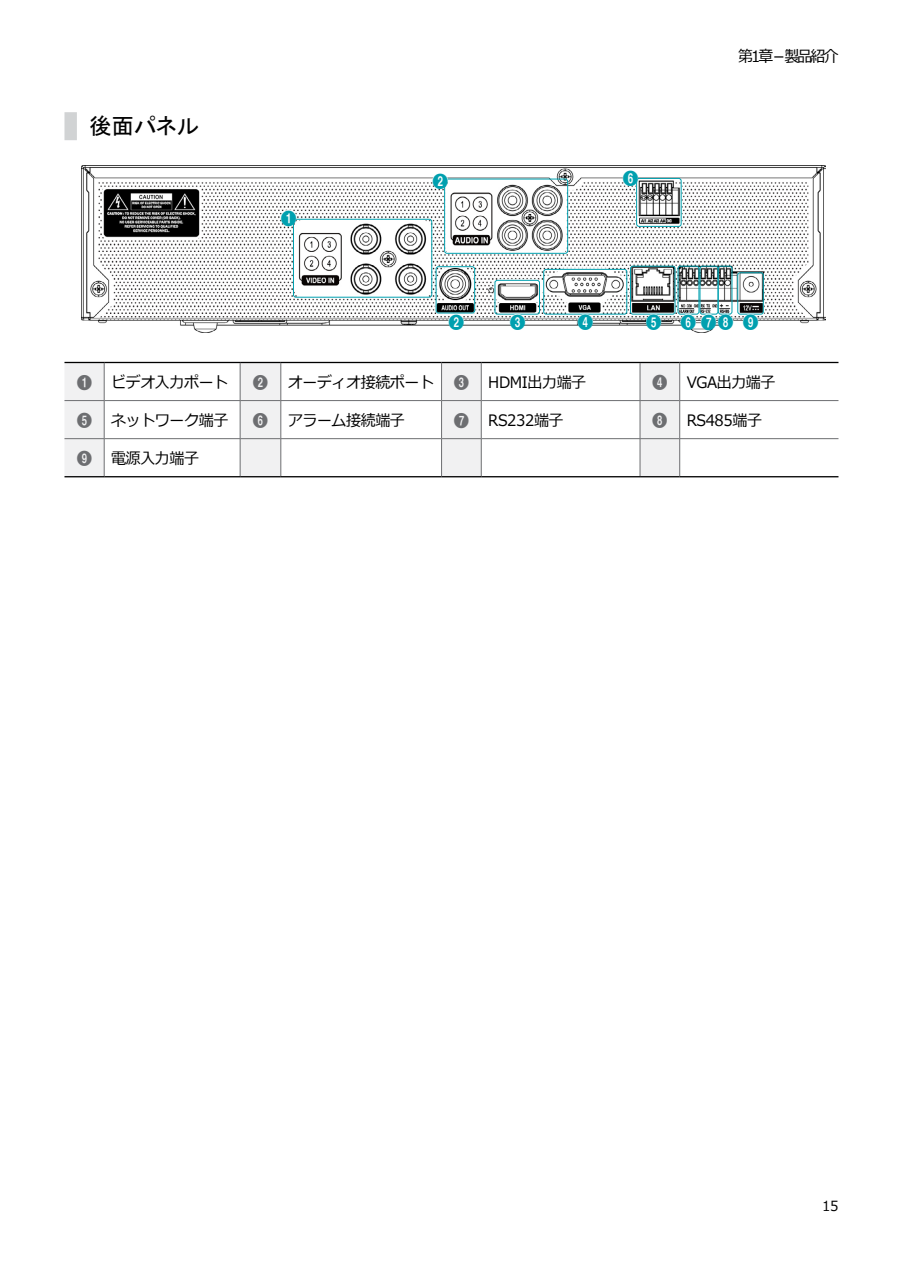
<style>
.page{position:relative;width:903px;height:1275px;background:#fff}
.page>*{position:absolute;margin:0;border:0;box-sizing:border-box;transform-origin:0 0}
.t1{font:22.75px "MS P Gothic";letter-spacing:-.025em;color:#000}
.t2{font:16.1px "Numberblackfilled";color:#00a0af;scale:.95 1}
.t3{font:15.75px "Meiryo";letter-spacing:-.025em;color:#000;scale:.95 1}
.t4{font:14px "Meiryo";color:#000;scale:.96 1}
.s1{font-family:"Numberblackfilled";color:#6d6e71}
</style>
<div class="page">
<div style="left:64px;top:112px;width:13px;height:28px;background:#d1d3d4"></div>
<img style="left:81px;top:166px;width:745px;height:167px">
<div style="left:293px;top:219px;width:139px;height:79px;border:1px solid #00a0af;border-radius:2px"></div>
<div style="left:444px;top:179px;width:124px;height:75px;border:1px solid #00a0af;border-radius:2px"></div>
<div style="left:436px;top:266px;width:39px;height:47px;border:1px solid #00a0af;border-radius:2px"></div>
<div style="left:494px;top:280px;width:46px;height:35px;border:1px solid #00a0af;border-radius:2px"></div>
<div style="left:543px;top:269px;width:84px;height:46px;border:1px solid #00a0af;border-radius:2px"></div>
<div style="left:630px;top:266px;width:45px;height:49px;border:1px solid #00a0af;border-radius:2px"></div>
<div style="left:636px;top:178px;width:45px;height:49px;border:1px solid #00a0af;border-radius:2px"></div>
<div style="left:678px;top:266px;width:21px;height:49px;border:1px solid #00a0af;border-radius:2px"></div>
<div style="left:699px;top:266px;width:19px;height:49px;border:1px solid #00a0af;border-radius:2px"></div>
<div style="left:718px;top:266px;width:14px;height:49px;border:1px solid #00a0af;border-radius:2px"></div>
<div style="left:737px;top:272px;width:27px;height:43px;border:1px solid #00a0af;border-radius:2px"></div>
<div style="left:701px;top:314px;width:15px;height:15px;background:#fff;border-radius:50%"></div>
<div style="left:743px;top:314px;width:15px;height:15px;background:#fff;border-radius:50%"></div>
<div style="left:718px;top:314px;width:15px;height:15px;background:#fff;border-radius:50%"></div>
<div style="left:623px;top:170px;width:15px;height:15px;background:#fff;border-radius:50%"></div>
<div style="left:646px;top:314px;width:15px;height:15px;background:#fff;border-radius:50%"></div>
<div style="left:577px;top:314px;width:16px;height:15px;background:#fff;border-radius:50%"></div>
<div style="left:510px;top:314px;width:15px;height:15px;background:#fff;border-radius:50%"></div>
<div style="left:448px;top:314px;width:16px;height:15px;background:#fff;border-radius:50%"></div>
<div style="left:281px;top:210px;width:15px;height:15px;background:#fff;border-radius:50%"></div>
<div style="left:432px;top:172px;width:16px;height:15px;background:#fff;border-radius:50%"></div>
<div style="left:680px;top:314px;width:16px;height:15px;background:#fff;border-radius:50%"></div>
<svg style="left:64px;top:363px;width:615px;height:113px"></svg>
<hr style="left:64px;top:362px;width:40px;height:1px;background:#000">
<hr style="left:104px;top:363px;width:1px;height:37px;background:#6d6e71">
<hr style="left:104px;top:362px;width:136px;height:1px;background:#000">
<hr style="left:240px;top:363px;width:1px;height:37px;background:#6d6e71">
<hr style="left:240px;top:362px;width:41px;height:1px;background:#000">
<hr style="left:280px;top:363px;width:1px;height:37px;background:#6d6e71">
<hr style="left:281px;top:362px;width:160px;height:1px;background:#000">
<hr style="left:441px;top:363px;width:1px;height:37px;background:#6d6e71">
<hr style="left:441px;top:362px;width:40px;height:1px;background:#000">
<hr style="left:481px;top:363px;width:1px;height:37px;background:#6d6e71">
<hr style="left:481px;top:362px;width:159px;height:1px;background:#000">
<hr style="left:639px;top:363px;width:1px;height:37px;background:#6d6e71">
<hr style="left:640px;top:362px;width:40px;height:1px;background:#000">
<hr style="left:679px;top:363px;width:1px;height:37px;background:#6d6e71">
<hr style="left:680px;top:362px;width:158px;height:1px;background:#000">
<hr style="left:104px;top:401px;width:1px;height:37px;background:#6d6e71">
<hr style="left:104px;top:439px;width:1px;height:37px;background:#6d6e71">
<hr style="left:240px;top:401px;width:1px;height:37px;background:#6d6e71">
<hr style="left:240px;top:439px;width:1px;height:37px;background:#6d6e71">
<hr style="left:280px;top:401px;width:1px;height:37px;background:#6d6e71">
<hr style="left:280px;top:439px;width:1px;height:37px;background:#6d6e71">
<hr style="left:441px;top:401px;width:1px;height:37px;background:#6d6e71">
<hr style="left:441px;top:439px;width:1px;height:37px;background:#6d6e71">
<hr style="left:481px;top:401px;width:1px;height:37px;background:#6d6e71">
<hr style="left:481px;top:439px;width:1px;height:37px;background:#6d6e71">
<hr style="left:639px;top:401px;width:1px;height:37px;background:#6d6e71">
<hr style="left:639px;top:439px;width:1px;height:37px;background:#6d6e71">
<hr style="left:679px;top:401px;width:1px;height:37px;background:#6d6e71">
<hr style="left:679px;top:439px;width:1px;height:37px;background:#6d6e71">
<hr style="left:64px;top:476px;width:40px;height:1px;background:#000">
<hr style="left:104px;top:476px;width:136px;height:1px;background:#000">
<hr style="left:240px;top:476px;width:41px;height:1px;background:#000">
<hr style="left:281px;top:476px;width:160px;height:1px;background:#000">
<hr style="left:441px;top:476px;width:40px;height:1px;background:#000">
<hr style="left:481px;top:476px;width:159px;height:1px;background:#000">
<hr style="left:640px;top:476px;width:40px;height:1px;background:#000">
<hr style="left:680px;top:476px;width:158px;height:1px;background:#000">
<hr style="left:64px;top:400px;width:40px;height:1px;background:#6d6e71">
<hr style="left:104px;top:400px;width:136px;height:1px;background:#6d6e71">
<hr style="left:240px;top:400px;width:41px;height:1px;background:#6d6e71">
<hr style="left:281px;top:400px;width:160px;height:1px;background:#6d6e71">
<hr style="left:441px;top:400px;width:40px;height:1px;background:#6d6e71">
<hr style="left:481px;top:400px;width:159px;height:1px;background:#6d6e71">
<hr style="left:640px;top:400px;width:40px;height:1px;background:#6d6e71">
<hr style="left:680px;top:400px;width:158px;height:1px;background:#6d6e71">
<hr style="left:64px;top:438px;width:40px;height:1px;background:#6d6e71">
<hr style="left:104px;top:438px;width:136px;height:1px;background:#6d6e71">
<hr style="left:240px;top:438px;width:41px;height:1px;background:#6d6e71">
<hr style="left:281px;top:438px;width:160px;height:1px;background:#6d6e71">
<hr style="left:441px;top:438px;width:40px;height:1px;background:#6d6e71">
<hr style="left:481px;top:438px;width:159px;height:1px;background:#6d6e71">
<hr style="left:640px;top:438px;width:40px;height:1px;background:#6d6e71">
<hr style="left:680px;top:438px;width:158px;height:1px;background:#6d6e71">
<h1 class="t1" style="left:89px;top:114px;width:111px">後面パネル</h1>
<p class="t2" style="left:281px;top:211px;width:19px">1</p>
<p class="t2" style="left:432px;top:173px;width:19px">2</p>
<p class="t2" style="left:622px;top:171px;width:19px">6</p>
<p class="t3" style="left:738px;top:45px;width:107px">第1章－製品紹介</p>
<p class="t2" style="left:448px;top:315px;width:19px">2</p>
<p class="t2" style="left:509px;top:315px;width:19px">3</p>
<p class="t2" style="left:577px;top:315px;width:19px">4</p>
<p class="t2" style="left:645px;top:315px;width:19px">5</p>
<p class="t2" style="left:680px;top:315px;width:84px">678 9</p>
<p class="t3" style="left:76px;top:371px;width:161px"><span class="s1">1</span> ビデオ入力ポート</p>
<p class="t3" style="left:252px;top:371px;width:353px"><span class="s1">2</span> オーディオ接続ポート <span class="s1">3</span> HDMI出力端子</p>
<p class="t3" style="left:652px;top:371px;width:132px"><span class="s1">4</span> VGA出力端子</p>
<p class="t3" style="left:76px;top:409px;width:161px"><span class="s1">5</span> ネットワーク端子</p>
<p class="t3" style="left:253px;top:409px;width:162px"><span class="s1">6</span> アラーム接続端子</p>
<p class="t3" style="left:453px;top:409px;width:117px"><span class="s1">7</span> RS232端子</p>
<p class="t3" style="left:652px;top:409px;width:117px"><span class="s1">8</span> RS485端子</p>
<p class="t3" style="left:76px;top:447px;width:131px"><span class="s1">9</span> 電源入力端子</p>
<p class="t4" style="left:822px;top:1196px;width:18px">15</p>
</div>
